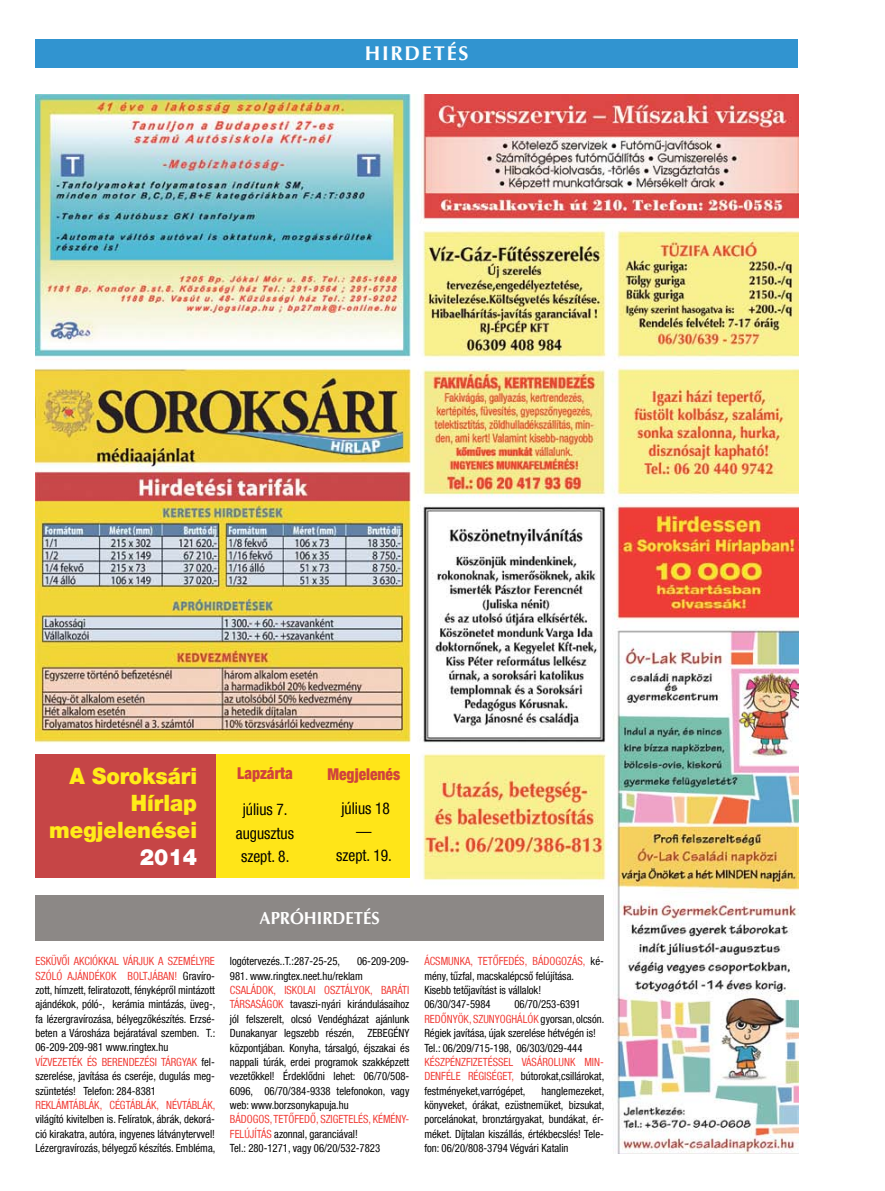
<style>
.page{position:relative;width:885px;height:1191px;background:#fff}
.page>*{position:absolute;margin:0;border:0;box-sizing:border-box;transform-origin:0 0}
.t1{font:900 22.5px/27px "Helvetica Neue LT Com";color:#ffec18;text-align:right;scale:.95 1}
.t2{font:900 22.5px "Helvetica Neue LT Com";color:#fff;scale:.95 1}
.t3{font:700 20px "Optima";letter-spacing:.09em;color:#fff}
.t4{font:700 17.5px "Optima CE";color:#fff;scale:.95 1}
.t5{font:condensed 16.25px/23.8px "Helvetica Neue LT Com";color:#000;text-align:center;scale:.95 1}
.t6{font:900 condensed 16.25px "Helvetica Neue LT Com";color:#d0433d;scale:.95 1}
.t7{font:condensed 11.25px/14.4px "Helvetica Neue LT Com";color:#000;scale:.95 1}
.t8{font:condensed 11.25px/14.4px "Helvetica Neue LT Com";color:#f13d37;text-align:justify;scale:.95 1}
.s1{color:#f13d37}
.s2{color:#000}
</style>
<div class="page">
<img style="left:35px;top:95px;width:762px;height:1058px">
<div style="left:35px;top:39px;width:762px;height:28px;background:#3194d0"></div>
<div style="left:35px;top:754px;width:374px;height:124px;background:#ffe518"></div>
<div style="left:35px;top:754px;width:180px;height:124px;background:#c64546"></div>
<div style="left:35px;top:895px;width:568px;height:45px;background:#8c8886"></div>
<h2 class="t3" style="left:364px;top:42px;width:105px">HIRDETÉS</h2>
<h1 class="t1" style="left:49px;top:762px;width:157px">A Soroksári<br>Hírlap megjelenései</h1>
<h1 class="t2" style="left:140px;top:843px;width:62px">2014</h1>
<h3 class="t6" style="left:237px;top:763px;width:60px">Lapzárta</h3>
<h3 class="t5" style="left:236px;top:797px;width:63px">július 7. augusztus szept. 8.</h3>
<h3 class="t6" style="left:327px;top:764px;width:78px">Megjelenés</h3>
<h3 class="t5" style="left:336px;top:796px;width:60px">július 18 —<br>szept. 19.</h3>
<p class="t7" style="left:35px;top:954px;width:191px"><span class="s1">ESKÜVŐI AKCIÓKKAL VÁRJUK A SZEMÉLYRE SZÓLÓ AJÁNDÉKOK BOLTJÁBAN!</span> Gravíro&shy;zott, hímzett, feliratozott, fényképről mintázott ajándékok, póló-, kerámia mintázás, üveg-, fa lézergravírozása, bélyegzőkészítés. Erzsé&shy;beten a Városháza bejáratával szemben. T.:<br>06-209-209-981 www.ringtex.hu <span class="s1">VÍZVEZETÉK ÉS BERENDEZÉSI TÁRGYAK</span> fel&shy;szerelése, javítása és cseréje, dugulás meg&shy;szüntetés! Telefon: 284-8381</p>
<p class="t8" style="left:35px;top:1097px;width:191px">REKLÁMTÁBLÁK, CÉGTÁBLÁK, NÉVTÁBLÁK,</p>
<p class="t7" style="left:35px;top:1112px;width:191px;text-align:justify">világító kivitelben is. Felíratok, ábrák, dekorá&shy;ció kirakatra, autóra, ingyenes látványtervvel!<br>Lézergravírozás, bélyegző készítés. Embléma,</p>
<h3 class="t4" style="left:259px;top:907px;width:128px">APRÓHIRDETÉS</h3>
<p class="t7" style="left:230px;top:954px;width:117px">logótervezés..T.:287-25-25,</p>
<p class="t7" style="left:230px;top:954px;width:190px;text-indent:127px">06-209-209-<br>981. www.ringtex.neet.hu/reklam</p>
<p class="t7" style="left:230px;top:982px;width:190px;text-align:justify"><span class="s1">CSALÁDOK, ISKOLAI OSZTÁLYOK, BARÁTI TÁRSASÁGOK</span> tavaszi-nyári kirándulásaihoz jól felszerelt, olcsó Vendégházat ajánlunk Dunakanyar legszebb részén, ZEBEGÉNY központjában. Konyha, társalgó, éjszakai és nappali túrák, erdei programok szakképzett vezetőkkel! Érdeklődni lehet: 06/70/508- 6096, 06/70/384-9338 telefonokon, vagy web: www.borzsonykapuja.hu</p>
<p class="t7" style="left:230px;top:1112px;width:190px"><span class="s1">BÁDOGOS, TETŐFEDŐ, SZIGETELÉS, KÉMÉNY-<br>FELÚJÍTÁS</span> azonnal, garanciával!<br>Tel.: 280-1271, vagy 06/20/532-7823</p>
<p class="t7" style="left:424px;top:954px;width:190px"><span class="s1">ÁCSMUNKA, TETŐFEDÉS, BÁDOGOZÁS,</span> ké&shy;mény, tűzfal, macskalépcső felújítása.<br>Kisebb tetőjavítást is vállalok!<br>06/30/347-5984</p>
<p class="t7" style="left:424px;top:997px;width:191px;text-indent:90px">06/70/253-6391<br><span class="s1">REDŐNYÖK, SZUNYOGHÁLÓK</span> gyorsan, olcsón.<br>Régiek javítása, újak szerelése hétvégén is!<br>Tel.: 06/209/715-198, 06/303/029-444</p>
<p class="t8" style="left:424px;top:1054px;width:191px">KÉSZPÉNZFIZETÉSSEL VÁSÁROLUNK MIN-DENFÉLE RÉGISÉGET, <span class="s2">bútorokat,csillárokat, festményeket,varrógépet,</span></p>
<p class="t7" style="left:424px;top:1083px;width:191px;text-align:justify;text-indent:117px">hanglemezeket, könyveket, órákat, ezüstnemüket, bizsukat, porcelánokat, bronztárgyakat, bundákat, ér&shy;méket. Díjtalan kiszállás, értékbecslés! Tele&shy;fon: 06/20/808-3794 Végvári Katalin</p>
</div>
